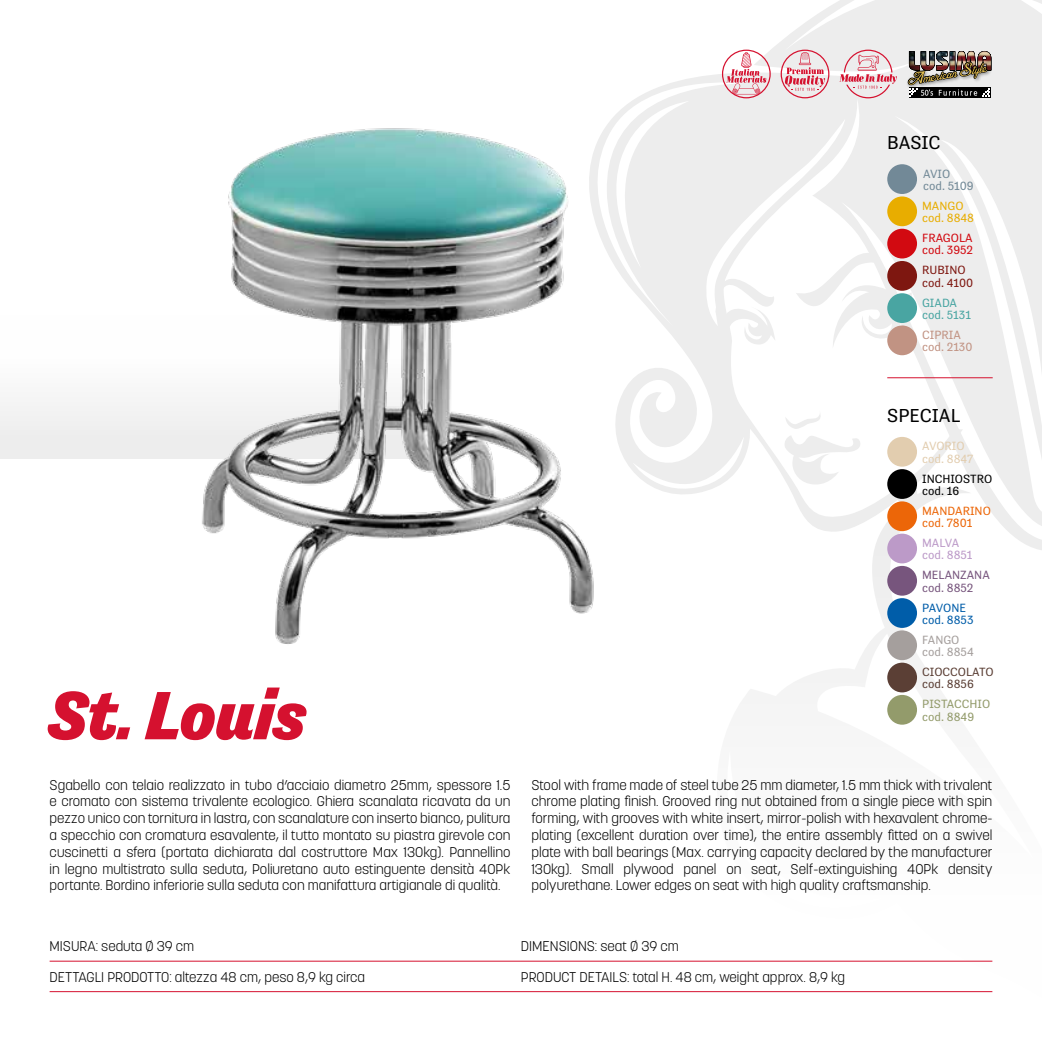
<style>
.page{position:relative;width:1042px;height:1042px;background:#fff}
.page>*{position:absolute;margin:0;border:0;box-sizing:border-box;transform-origin:0 0}
.t1{font:italic 900 70px "Tenso";color:#d5112f}
.t2{font:19.25px "Tenso";color:#000}
.t3{font:300 14px/16.8px "Korolev";color:#000;text-align:justify}
.t4{font:12.25px/12.2px "Tenso";color:#5b3f35}
.t5{font:12.25px/12.2px "Tenso";color:#939b6b}
.t6{font:12.25px/12.2px "Tenso";color:#ec6608}
.t7{font:12.25px/12.2px "Tenso";color:#77557d}
.t8{font:12.25px/12.2px "Tenso";color:#000}
.t9{font:12.25px/12.2px "Tenso";color:#d20a11}
.t10{font:12.25px/12.2px "Tenso";color:#e2cdaf}
.t11{font:12.25px/12.2px "Tenso";color:#005da9}
.t12{font:12.25px/12.2px "Tenso";color:#7e1710}
.t13{font:12.25px/12.2px "Tenso";color:#c19383}
.t14{font:12.25px/12.2px "Tenso";color:#e8ad00}
.t15{font:12.25px/12.2px "Tenso";color:#a59f9d}
.t16{font:12.25px/12.2px "Tenso";color:#bc9ac8}
.t17{font:12.25px/12.2px "Tenso";color:#49a5a2}
.t18{font:12.25px/12.2px "Tenso";color:#728997}
</style>
<div class="page">
<div style="left:0;top:315px;width:441px;height:144px;background:#f7f7f7"></div>
<svg style="left:898px;top:625px;width:41px;height:64px"></svg>
<svg style="left:785px;top:624px;width:113px;height:65px"></svg>
<svg style="left:617px;top:0;width:425px;height:624px"></svg>
<svg style="left:701px;top:689px;width:292px;height:304px"></svg>
<img style="left:202px;top:114px;width:415px;height:530px">
<img style="left:907px;top:50px;width:84px;height:50px">
<hr style="left:50px;top:961px;width:471px;height:1px;background:#d5112f">
<hr style="left:521px;top:961px;width:471px;height:1px;background:#d5112f">
<hr style="left:50px;top:991px;width:471px;height:1px;background:#d5112f">
<hr style="left:521px;top:991px;width:471px;height:1px;background:#d5112f">
<svg style="left:780px;top:50px;width:49px;height:48px;background:#e8bbc2"></svg>
<svg style="left:839px;top:50px;width:58px;height:48px;background:#eac9ce"></svg>
<svg style="left:722px;top:50px;width:49px;height:48px"></svg>
<div style="left:887px;top:501px;width:30px;height:30px;background:#ec6608;border-radius:50%"></div>
<div style="left:887px;top:566px;width:30px;height:30px;background:#77557d;border-radius:50%"></div>
<div style="left:887px;top:164px;width:30px;height:30px;background:#728997;border-radius:50%"></div>
<div style="left:887px;top:196px;width:30px;height:30px;background:#e8ad00;border-radius:50%"></div>
<div style="left:887px;top:630px;width:30px;height:30px;background:#a59f9d;border-radius:50%"></div>
<div style="left:887px;top:229px;width:30px;height:29px;background:#d20a11;border-radius:50%"></div>
<div style="left:887px;top:437px;width:30px;height:30px;background:#e2cdaf;border-radius:50%"></div>
<div style="left:887px;top:598px;width:30px;height:30px;background:#005da9;border-radius:50%"></div>
<div style="left:887px;top:469px;width:30px;height:30px;background:#000;border-radius:50%"></div>
<div style="left:887px;top:534px;width:30px;height:29px;background:#bc9ac8;border-radius:50%"></div>
<div style="left:887px;top:662px;width:30px;height:30px;background:#5b3f35;border-radius:50%"></div>
<div style="left:887px;top:695px;width:30px;height:30px;background:#939b6b;border-radius:50%"></div>
<div style="left:887px;top:261px;width:30px;height:30px;background:#7e1710;border-radius:50%"></div>
<div style="left:887px;top:293px;width:30px;height:30px;background:#49a5a2;border-radius:50%"></div>
<div style="left:887px;top:325px;width:30px;height:30px;background:#c19383;border-radius:50%"></div>
<hr style="left:887px;top:377px;width:105px;height:1px;background:#d5112f">
<h2 class="t2" style="left:887px;top:132px;width:55px">BASIC</h2>
<p class="t18" style="left:923px;top:167px;width:52px">AVIO cod. 5109</p>
<p class="t14" style="left:922px;top:199px;width:53px">MANGO cod. 8848</p>
<p class="t9" style="left:922px;top:232px;width:53px">FRAGOLA cod. 3952</p>
<p class="t12" style="left:922px;top:264px;width:53px">RUBINO cod. 4100</p>
<p class="t17" style="left:922px;top:296px;width:50px">GIADA cod. 5131</p>
<p class="t13" style="left:922px;top:328px;width:52px">CIPRIA cod. 2130</p>
<h2 class="t2" style="left:887px;top:405px;width:75px">SPECIAL</h2>
<p class="t10" style="left:922px;top:440px;width:53px">AVORIO cod. 8847</p>
<p class="t8" style="left:922px;top:472px;width:72px">INCHIOSTRO cod. 16</p>
<p class="t6" style="left:922px;top:504px;width:70px">MANDARINO cod. 7801</p>
<p class="t16" style="left:922px;top:537px;width:52px">MALVA cod. 8851</p>
<p class="t7" style="left:922px;top:569px;width:69px">MELANZANA cod. 8852</p>
<p class="t11" style="left:922px;top:601px;width:53px">PAVONE cod. 8853</p>
<p class="t15" style="left:922px;top:633px;width:53px">FANGO cod. 8854</p>
<p class="t4" style="left:922px;top:665px;width:73px">CIOCCOLATO cod. 8856</p>
<p class="t5" style="left:922px;top:698px;width:70px">PISTACCHIO cod. 8849</p>
<h1 class="t1" style="left:49px;top:675px;width:259px">St. Louis</h1>
<p class="t3" style="left:50px;top:776px;width:462px">Sgabello con telaio realizzato in tubo d’acciaio diametro 25mm, spessore 1.5 e cromato con sistema trivalente ecologico. Ghiera scanalata ricavata da un pezzo unico con tornitura in lastra, con scanalature con inserto bianco, pulitura a specchio con cromatura esavalente, il tutto montato su piastra girevole con cuscinetti a sfera (portata dichiarata dal costruttore Max 130kg). Pannellino in legno multistrato sulla seduta, Poliuretano auto estinguente densità 40Pk portante. Bordino inferiorie sulla seduta con manifattura artigianale di qualità.</p>
<p class="t3" style="left:531px;top:776px;width:462px">Stool with frame made of steel tube 25 mm diameter, 1.5 mm thick with trivalent chrome plating finish. Grooved ring nut obtained from a single piece with spin forming, with grooves with white insert, mirror-polish with hexavalent chrome&shy;plating (excellent duration over time), the entire assembly fitted on a swivel plate with ball bearings (Max. carrying capacity declared by the manufacturer 130kg). Small plywood panel on seat, Self-extinguishing 40Pk density polyurethane. Lower edges on seat with high quality craftsmanship.</p>
<p class="t3" style="left:50px;top:938px;width:146px">MISURA: seduta Ø 39 cm</p>
<p class="t3" style="left:521px;top:938px;width:159px">DIMENSIONS: seat Ø 39 cm</p>
<p class="t3" style="left:50px;top:968px;width:317px">DETTAGLI PRODOTTO: altezza 48 cm, peso 8,9 kg circa</p>
<p class="t3" style="left:521px;top:968px;width:326px">PRODUCT DETAILS: total H. 48 cm, weight approx. 8,9 kg</p>
</div>
